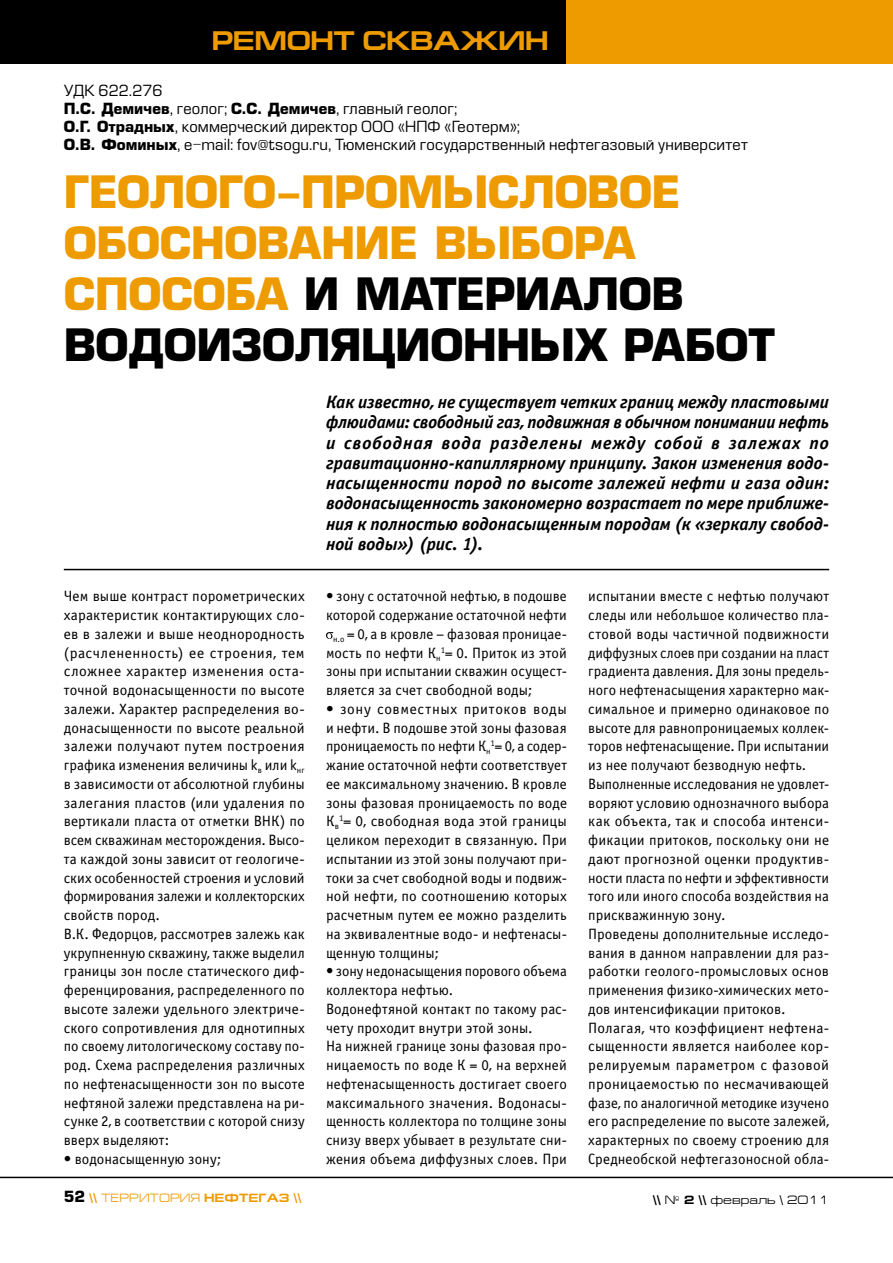
<style>
.page{position:relative;width:893px;height:1263px;background:#fff}
.page>*{position:absolute;margin:0;border:0;box-sizing:border-box;transform-origin:0 0}
.t1{font:700 43.5px/51px "Europe";letter-spacing:-.01em;color:#ee9b00}
.t2{font:700 27px "Europe Ext";letter-spacing:-.025em;color:#ee9b00}
.t3{font:italic 700 18px/20.2px "Officina Sans C";letter-spacing:-.005em;color:#000;text-align:justify}
.t4{font:15px/18.8px "Officina Sans C";letter-spacing:.005em;color:#000}
.t5{font:500 15px/18px "Europe";letter-spacing:.01em;color:#000}
.t6{font:700 12px "Europe Ext";color:#ee9b00}
.t7{font:12px "Europe Ext";color:#000}
.s1{font-weight:700}
.s2{color:#000}
.s3{font-family:"Europe";font-size:15px;color:#000}
.s4{font-weight:400}
</style>
<div class="page">
<div style="left:0;top:0;width:893px;height:64px;background:#ee9b00"></div>
<div style="left:0;top:0;width:566px;height:64px;background:#000"></div>
<hr style="left:0;top:1177px;width:893px;height:1px;background:#000">
<svg style="left:326px;top:632px;width:7px;height:7px"></svg>
<hr style="left:64px;top:569px;width:765px;height:1px;background:#000">
<h2 class="t2" style="left:212px;top:26px;width:335px">ремонт скважин</h2>
<p class="t5" style="left:64px;top:83px;width:686px">УДК 622.276<br><span class="s1">П.С. Демичев</span>, геолог; <span class="s1">С.С. Демичев</span>, главный геолог;<br><span class="s1">О.Г. Отрадных</span>, коммерческий директор ООО «НПФ «Геотерм»;<br><span class="s1">О.В. Фоминых</span>, e-mail: fov@tsogu.ru, Тюменский государственный нефтегазовый университет</p>
<h1 class="t1" style="left:64px;top:166px;width:712px">ГЕОЛОГО-ПРОМЫСЛОВОЕ<br>ОБОСНОВАНИЕ ВЫБОРА<br>СПОСОБА <span class="s2">И МАТЕРИАЛОВ<br>ВОДОИЗОЛЯЦИОННЫХ РАБОТ</span></h1>
<p class="t4" style="left:64px;top:587px;width:242px">Чем выше контраст порометрических характеристик контактирующих сло&shy;ев в залежи и выше неоднородность (расчлененность) ее строения, тем сложнее характер изменения оста&shy;точной водонасыщенности по высоте залежи. Характер распределения во&shy;донасыщенности по высоте реальной залежи получают путем построения графика изменения величины k<sub>в</sub> или k<sub>нг </sub>в зависимости от абсолютной глубины залегания пластов (или удаления по вертикали пласта от отметки ВНК) по всем скважинам месторождения. Высо&shy;та каждой зоны зависит от геологиче&shy;ских особенностей строения и условий формирования залежи и коллекторских свойств пород.<br>В.К. Федорцов, рассмотрев залежь как укрупненную скважину, также выделил границы зон после статического диф&shy;ференцирования, распределенного по высоте залежи удельного электриче&shy;ского сопротивления для однотипных по своему литологическому составу по&shy;род. Схема распределения различных по нефтенасыщенности зон по высоте нефтяной залежи представлена на ри&shy;сунке 2, в соответствии с которой снизу вверх выделяют:</p>
<p class="t4" style="left:64px;top:1150px;width:159px">• водонасыщенную зону;</p>
<p class="t3" style="left:326px;top:392px;width:505px">Как известно, не существует четких границ между пластовыми флюидами: свободный газ, подвижная в обычном понимании нефть и свободная вода разделены между собой в залежах по гравитационно-капиллярному принципу. Закон изменения водо&shy;насыщенности пород по высоте залежей нефти и газа один: водонасыщенность закономерно возрастает по мере приближе&shy;ния к полностью водонасыщенным породам (к «зеркалу свобод&shy;ной воды») (рис. 1).</p>
<p class="t4" style="left:326px;top:587px;width:242px">• зону с остаточной нефтью, в подошве</p>
<p class="t4" style="left:326px;top:606px;width:242px">которой содержание остаточной нефти</p>
<p class="t4" style="left:333px;top:625px;width:235px"><sub>н.о</sub> = 0, а в кровле – фазовая проницае-</p>
<p class="t4" style="left:326px;top:643px;width:242px">мость по нефти К<sub>н</sub><sup>1</sup>= 0. Приток из этой</p>
<p class="t4" style="left:326px;top:662px;width:242px">зоны при испытании скважин осущест-</p>
<p class="t4" style="left:326px;top:681px;width:208px">вляется за счет свободной воды;</p>
<p class="t4" style="left:326px;top:700px;width:243px;text-align:justify">• зону совместных притоков воды и нефти. В подошве этой зоны фазовая проницаемость по нефти К<sub>н</sub><sup>1</sup>= 0, а содер&shy;жание остаточной нефти соответствует ее максимальному значению. В кровле зоны фазовая проницаемость по воде К<sub>в</sub><sup>1</sup>= 0, свободная вода этой границы целиком переходит в связанную. При испытании из этой зоны получают при&shy;токи за счет свободной воды и подвиж&shy;ной нефти, по соотношению которых расчетным путем ее можно разделить на эквивалентные водо- и нефтенасы&shy;щенную толщины;</p>
<p class="t4" style="left:326px;top:962px;width:242px">• зону недонасыщения порового объема коллектора нефтью.<br>Водонефтяной контакт по такому рас&shy;чету проходит внутри этой зоны.<br>На нижней границе зоны фазовая про&shy;ницаемость по воде К = 0, на верхней нефтенасыщенность достигает своего максимального значения. Водонасы&shy;щенность коллектора по толщине зоны снизу вверх убывает в результате сни&shy;жения объема диффузных слоев. При</p>
<p class="t4" style="left:588px;top:587px;width:242px">испытании вместе с нефтью получают следы или небольшое количество пла&shy;стовой воды частичной подвижности диффузных слоев при создании на пласт градиента давления. Для зоны предель&shy;ного нефтенасыщения характерно мак&shy;симальное и примерно одинаковое по высоте для равнопроницаемых коллек&shy;торов нефтенасыщение. При испытании из нее получают безводную нефть.<br>Выполненные исследования не удовлет&shy;воряют условию однозначного выбора как объекта, так и способа интенси&shy;фикации притоков, поскольку они не дают прогнозной оценки продуктив&shy;ности пласта по нефти и эффективности того или иного способа воздействия на прискважинную зону.<br>Проведены дополнительные исследо&shy;вания в данном направлении для раз&shy;работки геолого-промысловых основ применения физико-химических мето&shy;дов интенсификации притоков.<br>Полагая, что коэффициент нефтена&shy;сыщенности является наиболее кор&shy;релируемым параметром с фазовой проницаемостью по несмачивающей фазе, по аналогичной методике изучено его распределение по высоте залежей, характерных по своему строению для Среднеобской нефтегазоносной обла-</p>
<p class="t6" style="left:64px;top:1191px;width:239px"><span class="s3">52</span> \\ <span class="s4">ТЕРРИТОРИЯ</span> НЕФТЕГАЗ \\</p>
<p class="t7" style="left:653px;top:1193px;width:178px"><span class="s1">\\</span> № <span class="s1">2 \\</span> февраль \ 2011</p>
</div>
